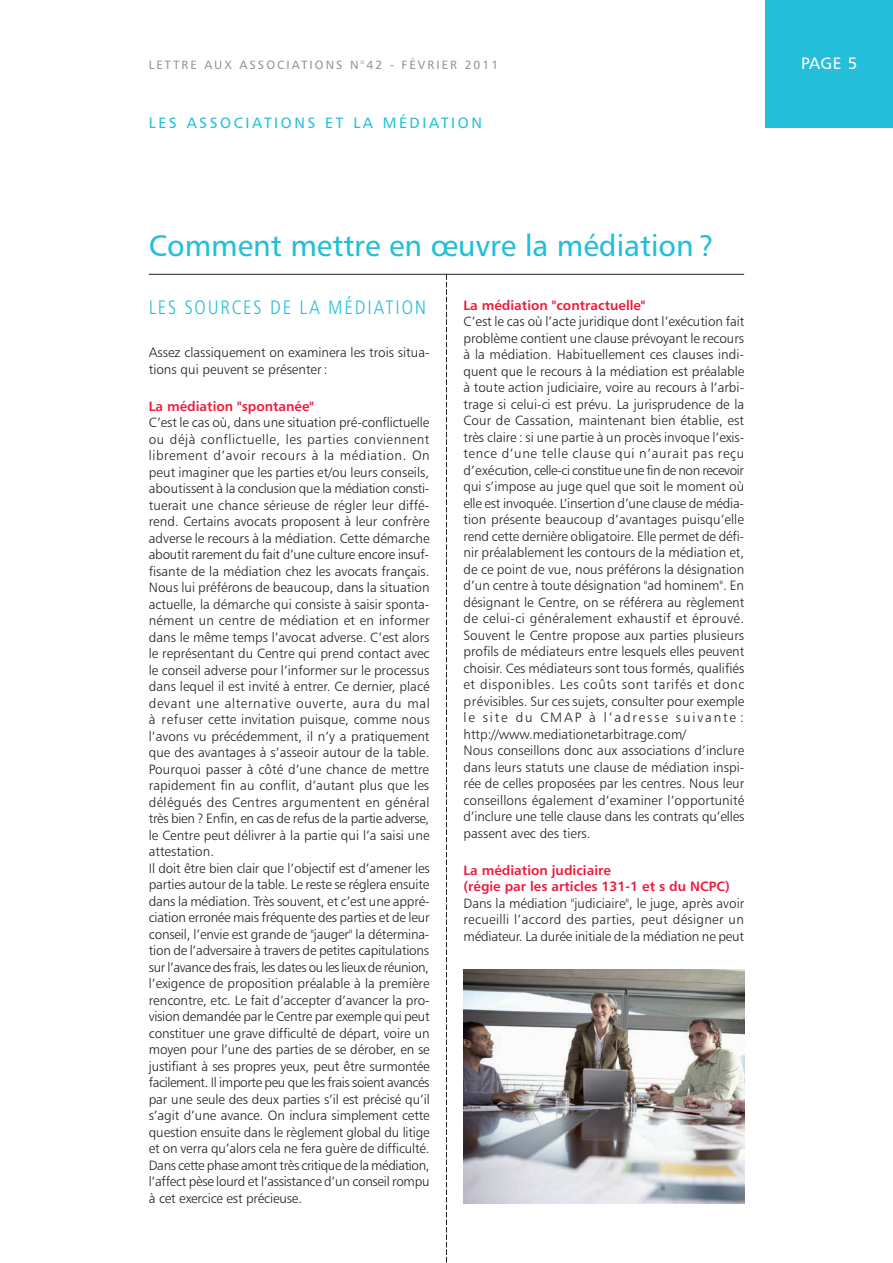
<style>
.page{position:relative;width:893px;height:1263px;background:#fff}
.page>*{position:absolute;margin:0;border:0;box-sizing:border-box;transform-origin:0 0}
.t1{font:30px "Humanist 777 BT Roman B";color:#23bfda}
.t2{font:19.5px "Humanist 777 BT Light Condensed B";letter-spacing:.095em;color:#23bfda}
.t3{font:16.5px "Humanist 777 BT Roman B";color:#fff}
.t4{font:15px "Humanist 777 BT Roman B";letter-spacing:.17em;color:#23bfda}
.t5{font:13.5px/16.5px "Humanist 777 BT Light B";color:#231f20}
.t6{font:13.5px/16.5px "Humanist 777 BT Bold B";color:#ed1a3a}
.t7{font:12px "Humanist 777 BT Roman B";letter-spacing:.17em;color:#939598}
</style>
<div class="page">
<div style="left:765px;top:0;width:128px;height:128px;background:#23bfda"></div>
<hr style="left:149px;top:274px;width:595px;height:1px;background:#231f20">
<svg style="left:446px;top:274px;width:1px;height:989px"></svg>
<img style="left:463px;top:969px;width:281px;height:234px">
<p class="t7" style="left:149px;top:60px;width:351px">LETTRE AUX ASSOCIATIONS N°42 - FÉVRIER 2011</p>
<p class="t4" style="left:149px;top:117px;width:335px">LES ASSOCIATIONS ET LA MÉDIATION</p>
<h1 class="t1" style="left:149px;top:234px;width:567px">Comment mettre en œuvre la médiation ?</h1>
<h2 class="t2" style="left:149px;top:300px;width:279px">LES SOURCES DE LA MÉDIATION</h2>
<p class="t5" style="left:149px;top:346px;width:282px">Assez classiquement on examinera les trois situa&shy;tions qui peuvent se présenter :</p>
<p class="t6" style="left:149px;top:399px;width:167px">La médiation "spontanée"</p>
<p class="t5" style="left:149px;top:415px;width:282px">C’est le cas où, dans une situation pré-conflictuelle ou déjà conflictuelle, les parties conviennent librement d’avoir recours à la médiation. On peut imaginer que les parties et/ou leurs conseils, aboutissent à la conclusion que la médiation consti&shy;tuerait une chance sérieuse de régler leur diffé&shy;rend. Certains avocats proposent à leur confrère adverse le recours à la médiation. Cette démarche aboutit rarement du fait d’une culture encore insuf&shy;fisante de la médiation chez les avocats français.<br>Nous lui préférons de beaucoup, dans la situation actuelle, la démarche qui consiste à saisir sponta&shy;nément un centre de médiation et en informer dans le même temps l’avocat adverse. C’est alors le représentant du Centre qui prend contact avec le conseil adverse pour l’informer sur le processus dans lequel il est invité à entrer. Ce dernier, placé devant une alternative ouverte, aura du mal à refuser cette invitation puisque, comme nous l’avons vu précédemment, il n’y a pratiquement que des avantages à s’asseoir autour de la table.<br>Pourquoi passer à côté d’une chance de mettre rapidement fin au conflit, d’autant plus que les délégués des Centres argumentent en général très bien ? Enfin, en cas de refus de la partie adverse, le Centre peut délivrer à la partie qui l’a saisi une attestation.<br>Il doit être bien clair que l’objectif est d’amener les parties autour de la table. Le reste se réglera ensuite dans la médiation. Très souvent, et c’est une appré&shy;ciation erronée mais fréquente des parties et de leur conseil, l’envie est grande de "jauger" la détermina&shy;tion de l’adversaire à travers de petites capitulations sur l’avance des frais, les dates ou les lieux de réunion, l’exigence de proposition préalable à la première rencontre, etc. Le fait d’accepter d’avancer la pro&shy;vision demandée par le Centre par exemple qui peut constituer une grave difficulté de départ, voire un moyen pour l’une des parties de se dérober, en se justifiant à ses propres yeux, peut être surmontée facilement. Il importe peu que les frais soient avancés par une seule des deux parties s’il est précisé qu’il s’agit d’une avance. On inclura simplement cette question ensuite dans le règlement global du litige et on verra qu’alors cela ne fera guère de difficulté.<br>Dans cette phase amont très critique de la médiation, l’affect pèse lourd et l’assistance d’un conseil rompu à cet exercice est précieuse.</p>
<p class="t6" style="left:463px;top:298px;width:183px">La médiation "contractuelle"</p>
<p class="t5" style="left:463px;top:314px;width:282px">C’est le cas où l’acte juridique dont l’exécution fait problème contient une clause prévoyant le recours à la médiation. Habituellement ces clauses indi&shy;quent que le recours à la médiation est préalable à toute action judiciaire, voire au recours à l’arbi&shy;trage si celui-ci est prévu. La jurisprudence de la Cour de Cassation, maintenant bien établie, est très claire : si une partie à un procès invoque l’exis&shy;tence d’une telle clause qui n’aurait pas reçu d’exécution, celle-ci constitue une fin de non recevoir qui s’impose au juge quel que soit le moment où elle est invoquée. L’insertion d’une clause de média&shy;tion présente beaucoup d’avantages puisqu’elle rend cette dernière obligatoire. Elle permet de défi&shy;nir préalablement les contours de la médiation et, de ce point de vue, nous préférons la désignation d’un centre à toute désignation "ad hominem". En désignant le Centre, on se référera au règlement de celui-ci généralement exhaustif et éprouvé.<br>Souvent le Centre propose aux parties plusieurs profils de médiateurs entre lesquels elles peuvent choisir. Ces médiateurs sont tous formés, qualifiés et disponibles. Les coûts sont tarifés et donc prévisibles. Sur ces sujets, consulter pour exemple le site du CMAP à l’adresse suivante : http://www.mediationetarbitrage.com/<br>Nous conseillons donc aux associations d’inclure dans leurs statuts une clause de médiation inspi&shy;rée de celles proposées par les centres. Nous leur conseillons également d’examiner l’opportunité d’inclure une telle clause dans les contrats qu’elles passent avec des tiers.</p>
<p class="t6" style="left:463px;top:863px;width:268px">La médiation judiciaire<br>(régie par les articles 131-1 et s du NCPC)</p>
<p class="t5" style="left:463px;top:896px;width:282px;text-align:justify">Dans la médiation "judiciaire", le juge, après avoir recueilli l’accord des parties, peut désigner un médiateur. La durée initiale de la médiation ne peut</p>
<p class="t3" style="left:801px;top:57px;width:58px">PAGE 5</p>
</div>
